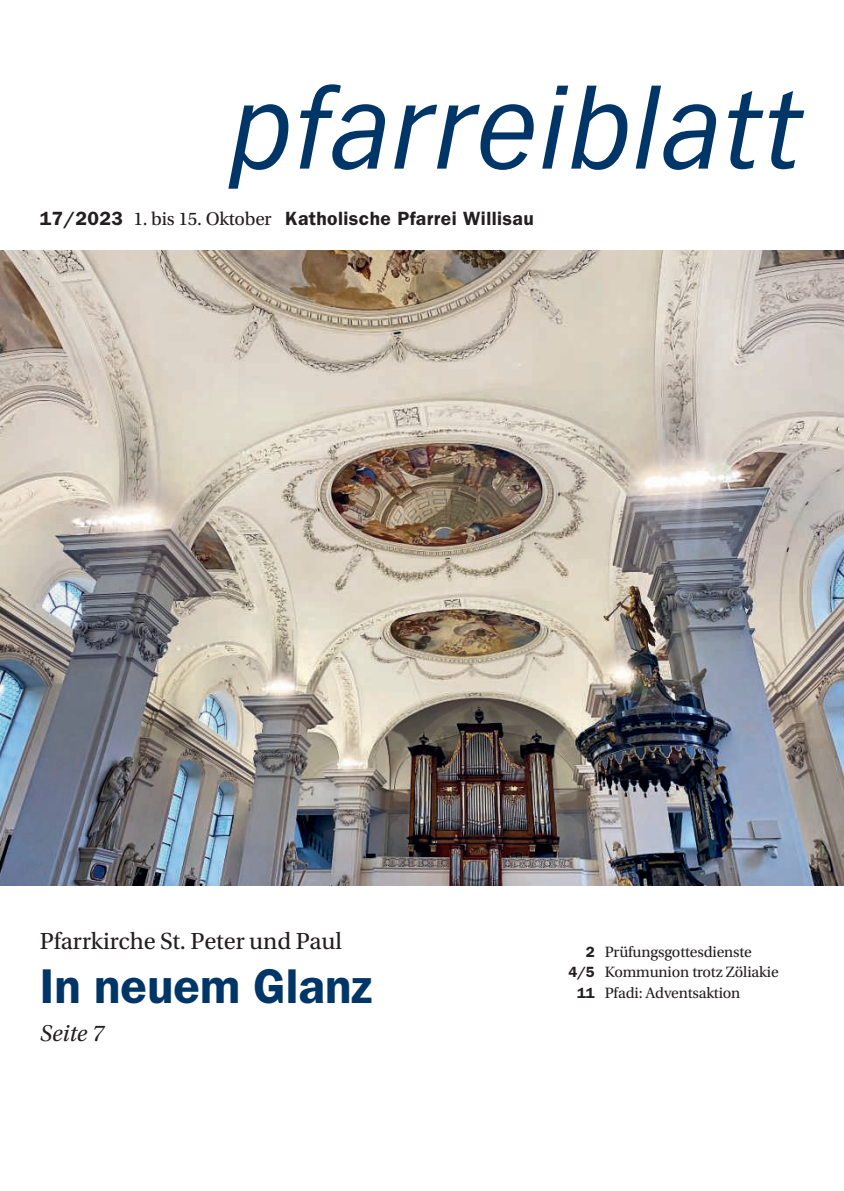
<style>
.page{position:relative;width:844px;height:1191px;background:#fff}
.page>*{position:absolute;margin:0;border:0;box-sizing:border-box;transform-origin:0 0}
.t1{font:600 49px "ITC Franklin Gothic Std";color:#003667}
.t2{font:24.5px "Utopia Std";color:#231f20}
.t3{font:italic 24.15px "Utopia Std";color:#231f20}
.t4{font:600 19.25px "ITC Franklin Gothic Std";letter-spacing:.02em;color:#231f20}
.t5{font:15.75px "Utopia Std";letter-spacing:-.01em;color:#231f20}
.s1{font-family:"Utopia Std";font-weight:400}
.s2{font-family:"ITC Franklin Gothic Std";font-weight:600;font-size:14.88px}
</style>
<div class="page">
<svg style="left:228px;top:104px;width:60px;height:85px"></svg>
<svg style="left:299px;top:84px;width:86px;height:86px"></svg>
<svg style="left:394px;top:104px;width:139px;height:66px"></svg>
<svg style="left:542px;top:86px;width:85px;height:84px"></svg>
<svg style="left:635px;top:86px;width:80px;height:84px"></svg>
<svg style="left:728px;top:91px;width:76px;height:78px"></svg>
<img style="left:0;top:251px;width:843px;height:634px">
<p class="t4" style="left:40px;top:207px;width:495px">17/2023 <span class="s1">1. bis 15. Oktober</span> Katholische Pfarrei Willisau</p>
<h2 class="t2" style="left:40px;top:928px;width:304px">Pfarrkirche St. Peter und Paul</h2>
<h1 class="t1" style="left:40px;top:957px;width:334px">In neuem Glanz</h1>
<h3 class="t3" style="left:40px;top:1020px;width:66px">Seite 7</h3>
<p class="t5" style="left:586px;top:943px;width:167px"><span class="s2">2</span> Prüfungsgottesdienste</p>
<p class="t5" style="left:568px;top:963px;width:212px"><span class="s2">4/5</span> Kommunion trotz Zöliakie</p>
<p class="t5" style="left:577px;top:984px;width:165px"><span class="s2">11</span> Pfadi: Adventsaktion</p>
</div>
